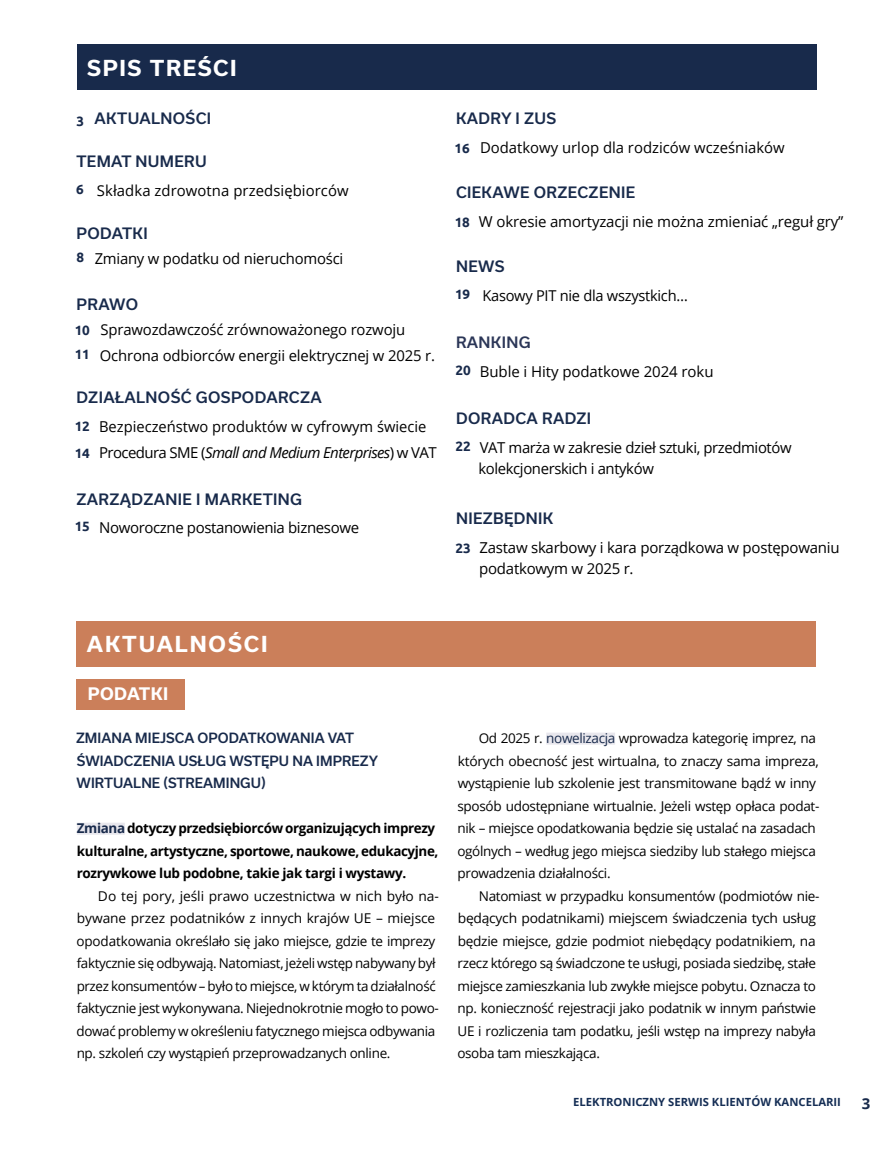
<style>
.page{position:relative;width:893px;height:1149px;background:#fff}
.page>*{position:absolute;margin:0;border:0;box-sizing:border-box;transform-origin:0 0}
.t1{font:700 21px "Usual";letter-spacing:.08em;color:#fff}
.t2{font:700 16.5px "Usual";letter-spacing:.025em;color:#fff}
.t3{font:15px/25.2px "Open Sans";letter-spacing:-.01em;color:#000}
.t4{font:500 15px "Usual";letter-spacing:.025em;color:#182a4b}
.t5{font:500 15px "Usual";letter-spacing:.025em;color:#2b3657}
.t6{font:700 15px "Open Sans";color:#182a4b}
.t7{font:14.85px "Open Sans";letter-spacing:-.02em;color:#000}
.t8{font:13.5px/22.5px "Open Sans";letter-spacing:-.025em;color:#000}
.t9{font:700 13.5px/22.5px "Open Sans";letter-spacing:-.025em;color:#000}
.t10{font:500 13.5px/22.5px "Usual";letter-spacing:.005em;color:#182a4b}
.t11{font:700 13.5px/24.5px "Ubuntu";letter-spacing:-.02em;color:#182a4b}
.t12{font:700 11.25px "Open Sans";color:#152e55}
.s1{font-style:italic}
.s2{color:#182a4b}
</style>
<div class="page">
<div style="left:77px;top:822px;width:48px;height:12px;background:#e8e7ed"></div>
<div style="left:546px;top:732px;width:69px;height:12px;background:#e8e7ed"></div>
<div style="left:77px;top:44px;width:739px;height:46px;background:#182a4b"></div>
<div style="left:76px;top:621px;width:740px;height:45px;background:#cb7f5a"></div>
<div style="left:76px;top:679px;width:108px;height:30px;background:#cb7f5a"></div>
<h1 class="t1" style="left:87px;top:56px;width:151px">SPIS TREŚCI</h1>
<p class="t4" style="left:95px;top:110px;width:118px">AKTUALNOŚCI</p>
<p class="t4" style="left:76px;top:152px;width:132px">TEMAT NUMERU</p>
<p class="t3" style="left:97px;top:178px;width:253px">Składka zdrowotna przedsiębiorców</p>
<p class="t4" style="left:76px;top:224px;width:73px">PODATKI</p>
<p class="t3" style="left:95px;top:245px;width:250px">Zmiany w podatku od nieruchomości</p>
<p class="t4" style="left:76px;top:296px;width:63px">PRAWO</p>
<p class="t3" style="left:100px;top:317px;width:337px">Sprawozdawczość zrównoważonego rozwoju<br>Ochrona odbiorców energii elektrycznej w 2025 r.</p>
<p class="t4" style="left:76px;top:388px;width:247px">DZIAŁALNOŚĆ GOSPODARCZA</p>
<p class="t3" style="left:99px;top:414px;width:339px">Bezpieczeństwo produktów w cyfrowym świecie<br>Procedura SME (<span class="s1">Small and Medium Enterprises</span>) w VAT</p>
<p class="t4" style="left:76px;top:490px;width:227px">ZARZĄDZANIE I MARKETING</p>
<p class="t3" style="left:99px;top:515px;width:261px">Noworoczne postanowienia biznesowe</p>
<p class="t11" style="left:76px;top:109px;width:9px">3</p>
<p class="t11" style="left:76px;top:176px;width:9px">6</p>
<p class="t11" style="left:76px;top:245px;width:9px">8</p>
<p class="t11" style="left:75px;top:317px;width:17px">10<br>11</p>
<p class="t11" style="left:75px;top:411px;width:17px;line-height:27.6px">12<br>14</p>
<p class="t11" style="left:75px;top:514px;width:17px">15</p>
<p class="t4" style="left:456px;top:109px;width:102px">KADRY I ZUS</p>
<p class="t3" style="left:480px;top:135px;width:306px">Dodatkowy urlop dla rodziców wcześniaków</p>
<p class="t4" style="left:456px;top:183px;width:181px">CIEKAWE ORZECZENIE</p>
<p class="t3" style="left:479px;top:209px;width:366px">W okresie amortyzacji nie można zmieniać „reguł gry”</p>
<p class="t4" style="left:456px;top:257px;width:50px">NEWS</p>
<p class="t7" style="left:482px;top:285px;width:207px">Kasowy PIT nie dla wszystkich…</p>
<p class="t5" style="left:456px;top:334px;width:76px">RANKING</p>
<p class="t3" style="left:480px;top:359px;width:235px">Buble i Hity podatkowe 2024 roku</p>
<p class="t4" style="left:456px;top:410px;width:137px">DORADCA RADZI</p>
<p class="t3" style="left:478px;top:437px;width:315px;line-height:20.1px">VAT marża w zakresie dzieł sztuki, przedmiotów kolekcjonerskich i antyków</p>
<p class="t4" style="left:456px;top:509px;width:99px">NIEZBĘDNIK</p>
<p class="t3" style="left:479px;top:537px;width:362px;line-height:21px">Zastaw skarbowy i kara porządkowa w postępowaniu podatkowym w 2025 r.</p>
<p class="t11" style="left:455px;top:136px;width:17px">16</p>
<p class="t11" style="left:455px;top:209px;width:17px">18</p>
<p class="t11" style="left:455px;top:282px;width:17px">19</p>
<p class="t11" style="left:456px;top:357px;width:17px">20</p>
<p class="t11" style="left:456px;top:433px;width:17px">22</p>
<p class="t11" style="left:456px;top:536px;width:17px">23</p>
<h1 class="t1" style="left:87px;top:632px;width:182px">AKTUALNOŚCI</h1>
<p class="t2" style="left:88px;top:684px;width:82px">PODATKI</p>
<p class="t10" style="left:76px;top:726px;width:304px">ZMIANA MIEJSCA OPODATKOWANIA VAT<br>ŚWIADCZENIA USŁUG WSTĘPU NA IMPREZY<br>WIRTUALNE (STREAMINGU)</p>
<p class="t9" style="left:77px;top:816px;width:363px"><span class="s2">Zmiana</span> dotyczy przedsiębiorców organizujących imprezy kulturalne, artystyczne, sportowe, naukowe, edukacyjne, rozrywkowe lub podobne, takie jak targi i wystawy.</p>
<p class="t8" style="left:76px;top:884px;width:364px;text-indent:22px">Do tej pory, jeśli prawo uczestnictwa w nich było na&shy;bywane przez podatników z innych krajów UE – miejsce opodatkowania określało się jako miejsce, gdzie te imprezy faktycznie się odbywają. Natomiast, jeżeli wstęp nabywany był przez konsumentów – było to miejsce, w którym ta działalność faktycznie jest wykonywana. Niejednokrotnie mogło to powo&shy;dować problemy w określeniu fatycznego miejsca odbywania np. szkoleń czy wystąpień przeprowadzanych online.</p>
<p class="t8" style="left:457px;top:726px;width:364px;text-indent:21px">Od 2025 r. <span class="s2">nowelizacja</span> wprowadza kategorię imprez, na których obecność jest wirtualna, to znaczy sama impreza, wystąpienie lub szkolenie jest transmitowane bądź w inny sposób udostępniane wirtualnie. Jeżeli wstęp opłaca podat&shy;nik – miejsce opodatkowania będzie się ustalać na zasadach ogólnych – według jego miejsca siedziby lub stałego miejsca prowadzenia działalności.</p>
<p class="t8" style="left:457px;top:884px;width:364px;text-indent:22px">Natomiast w przypadku konsumentów (podmiotów nie&shy;będących podatnikami) miejscem świadczenia tych usług będzie miejsce, gdzie podmiot niebędący podatnikiem, na rzecz którego są świadczone te usługi, posiada siedzibę, stałe miejsce zamieszkania lub zwykłe miejsce pobytu. Oznacza to np. konieczność rejestracji jako podatnik w innym państwie UE i rozliczenia tam podatku, jeśli wstęp na imprezy nabyła osoba tam mieszkająca.</p>
<p class="t12" style="left:573px;top:1093px;width:269px">ELEKTRONICZNY SERWIS KLIENTÓW KANCELARII</p>
<p class="t6" style="left:862px;top:1092px;width:10px">3</p>
</div>
